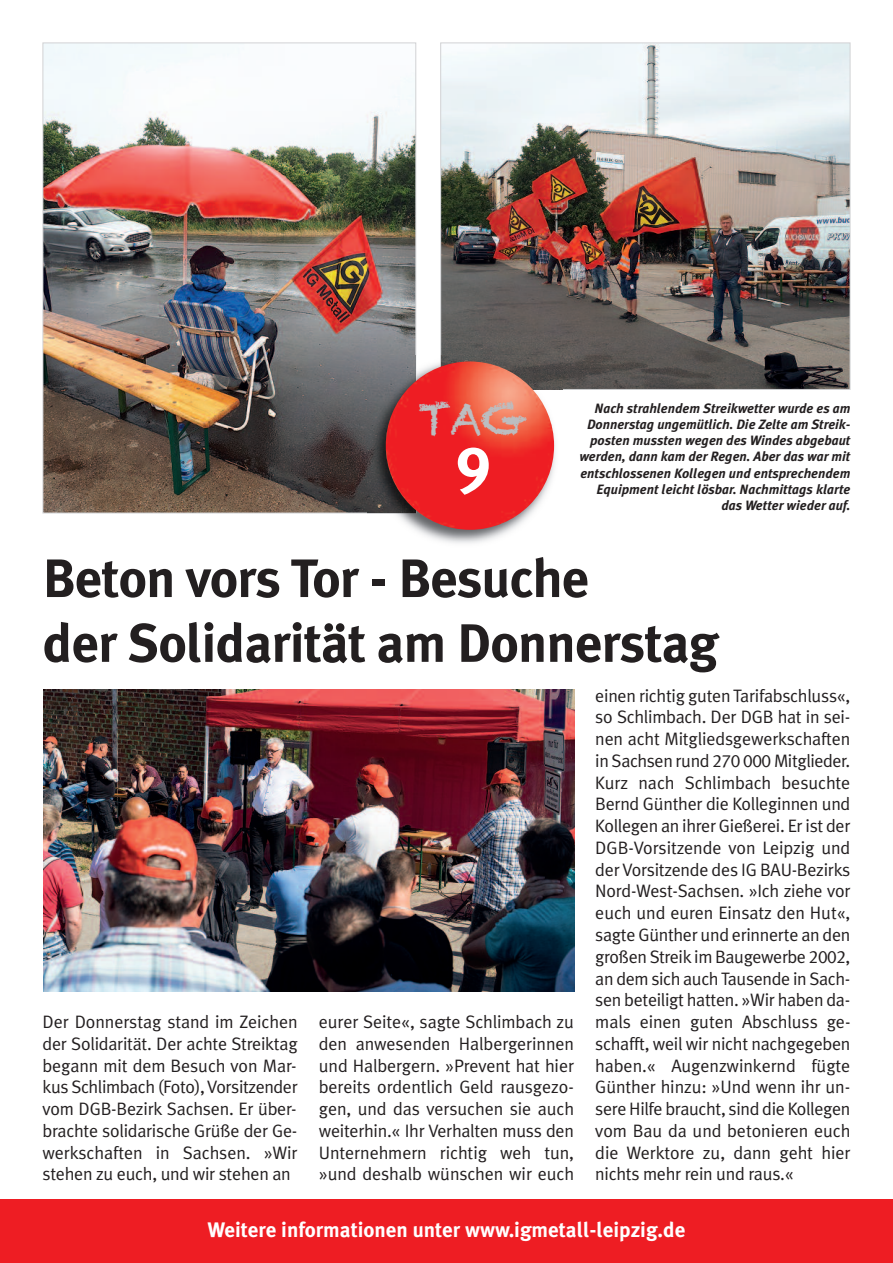
<style>
.page{position:relative;width:893px;height:1263px;background:#fff}
.page>*{position:absolute;margin:0;border:0;box-sizing:border-box;transform-origin:0 0}
.t1{font:64.35px "Meta BSAG Bold";color:#fff}
.t2{font:54px/64.8px "Meta BSAG Bold";letter-spacing:-.015em;color:#231f20}
.t3{font:42.9px "Chalkduster";color:#bcbdc0}
.t4{font:21px "Meta BSAG Bold";color:#fff}
.t5{font:18px/21.8px "Meta BSAG Normal";letter-spacing:-.005em;color:#231f20;text-align:justify}
.t6{font:italic 13.5px/16.2px "Meta BSAG Bold";color:#231f20;text-align:right}
</style>
<div class="page">
<div style="left:0;top:1199px;width:893px;height:64px;background:#ee1d23"></div>
<img style="left:442px;top:45px;width:406px;height:343px">
<img style="left:45px;top:45px;width:369px;height:466px">
<img style="left:440px;top:355px;width:122px;height:35px">
<img style="left:367px;top:355px;width:49px;height:159px">
<img style="left:386px;top:361px;width:168px;height:169px">
<img style="left:43px;top:689px;width:532px;height:302px">
<h3 class="t3" style="left:418px;top:394px;width:112px">TAG</h3>
<h1 class="t1" style="left:456px;top:431px;width:36px">9</h1>
<p class="t6" style="left:579px;top:400px;width:273px">Nach strahlendem Streikwetter wurde es am Donnerstag ungemütlich. Die Zelte am Streik&shy;posten mussten wegen des Windes abgebaut werden, dann kam der Regen. Aber das war mit entschlossenen Kollegen und entsprechendem Equipment leicht lösbar. Nachmittags klarte das Wetter wieder auf.</p>
<h2 class="t2" style="left:43px;top:546px;width:677px">Beton vors Tor - Besuche<br>der Solidarität am Donnerstag</h2>
<p class="t5" style="left:43px;top:1011px;width:257px">Der Donnerstag stand im Zeichen der Solidarität. Der achte Streiktag begann mit dem Besuch von Mar&shy;kus Schlimbach (Foto),Vorsitzender vom DGB-Bezirk Sachsen. Er über&shy;brachte solidarische Grüße der Ge&shy;werkschaften in Sachsen. »Wir stehen zu euch, und wir stehen an</p>
<p class="t5" style="left:319px;top:1011px;width:257px">eurer Seite«, sagte Schlimbach zu den anwesenden Halbergerinnen und Halbergern. »Prevent hat hier bereits ordentlich Geld rausgezo&shy;gen, und das versuchen sie auch weiterhin.« Ihr Verhalten muss den Unternehmern richtig weh tun, »und deshalb wünschen wir euch</p>
<p class="t5" style="left:595px;top:684px;width:257px">einen richtig guten Tarifabschluss«, so Schlimbach. Der DGB hat in sei&shy;nen acht Mitgliedsgewerkschaften in Sachsen rund 270 000 Mitglieder.<br>Kurz nach Schlimbach besuchte Bernd Günther die Kolleginnen und Kollegen an ihrer Gießerei. Er ist der DGB-Vorsitzende von Leipzig und der Vorsitzende des IG BAU-Bezirks Nord-West-Sachsen. »Ich ziehe vor euch und euren Einsatz den Hut«, sagte Günther und erinnerte an den großen Streik im Baugewerbe 2002, an dem sich auch Tausende in Sach&shy;sen beteiligt hatten. »Wir haben da&shy;mals einen guten Abschluss ge&shy;schafft, weil wir nicht nachgegeben haben.« Augenzwinkernd fügte Günther hinzu: »Und wenn ihr un&shy;sere Hilfe braucht, sind die Kollegen vom Bau da und betonieren euch die Werktore zu, dann geht hier nichts mehr rein und raus.«</p>
<p class="t4" style="left:207px;top:1217px;width:480px">Weitere informationen unter www.igmetall-leipzig.de</p>
</div>
